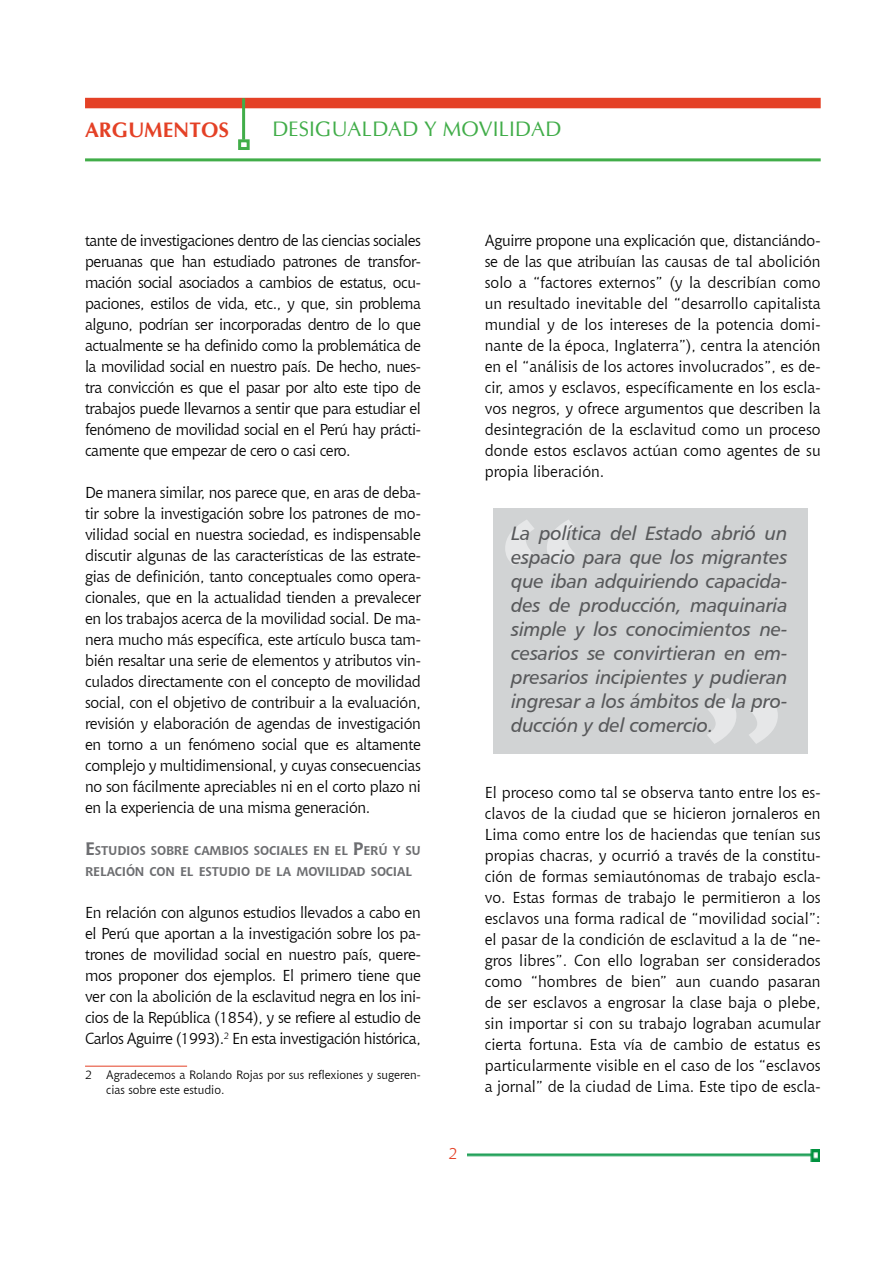
<style>
.page{position:relative;width:893px;height:1263px;background:#fff}
.page>*{position:absolute;margin:0;border:0;box-sizing:border-box;transform-origin:0 0}
.t1{font:229.95px "Chianti BT";color:#e6e7e8}
.t2{font:21px "CG Omega";color:#41ad49}
.t3{font:700 21px "CG Omega";color:#e44126}
.t4{font:19.5px/24px "Humanist 777 BT Italic B";letter-spacing:-.01em;color:#58595b;text-align:justify}
.t5{font:15.75px/21px "Chianti BT";letter-spacing:-.02em;color:#000;text-align:justify}
.t6{font:15.75px "Chianti BT";color:#e44126}
.t7{font:700 12.6px/21px "Chianti BT";letter-spacing:-.015em;color:#6d6e71}
.t8{font:12px/14.4px "Chianti BT";color:#000}
.s1{font-size:18px}
</style>
<div class="page">
<img style="left:467px;top:1150px;width:353px;height:12px">
<div style="left:85px;top:98px;width:736px;height:10px;background:#e44126"></div>
<hr style="left:242px;top:98px;width:3px;height:42px;background:#41ad49">
<div style="left:238px;top:139px;width:12px;height:11px;border:3px solid #41ad49"></div>
<hr style="left:85px;top:158px;width:736px;height:3px;background:#41ad49">
<hr style="left:85px;top:1066px;width:102px;height:1px;background:#e44126">
<div style="left:494px;top:508px;width:314px;height:246px;background:#d1d3d4"></div>
<svg style="left:505px;top:520px;width:71px;height:45px"></svg>
<svg style="left:707px;top:698px;width:71px;height:46px"></svg>
<h2 class="t3" style="left:85px;top:117px;width:146px">ARGUMENTOS</h2>
<h2 class="t2" style="left:272px;top:116px;width:291px">DESIGUALDAD Y MOVILIDAD</h2>
<p class="t5" style="left:85px;top:229px;width:337px">tante de investigaciones dentro de las ciencias sociales peruanas que han estudiado patrones de transfor&shy;mación social asociados a cambios de estatus, ocu&shy;paciones, estilos de vida, etc., y que, sin problema alguno, podrían ser incorporadas dentro de lo que actualmente se ha definido como la problemática de la movilidad social en nuestro país. De hecho, nues&shy;tra convicción es que el pasar por alto este tipo de trabajos puede llevarnos a sentir que para estudiar el fenómeno de movilidad social en el Perú hay prácti&shy;camente que empezar de cero o casi cero.</p>
<p class="t5" style="left:85px;top:481px;width:337px">De manera similar, nos parece que, en aras de deba&shy;tir sobre la investigación sobre los patrones de mo&shy;vilidad social en nuestra sociedad, es indispensable discutir algunas de las características de las estrate&shy;gias de definición, tanto conceptuales como opera&shy;cionales, que en la actualidad tienden a prevalecer en los trabajos acerca de la movilidad social. De ma&shy;nera mucho más específica, este artículo busca tam&shy;bién resaltar una serie de elementos y atributos vin&shy;culados directamente con el concepto de movilidad social, con el objetivo de contribuir a la evaluación, revisión y elaboración de agendas de investigación en torno a un fenómeno social que es altamente complejo y multidimensional, y cuyas consecuencias no son fácilmente apreciables ni en el corto plazo ni en la experiencia de una misma generación.</p>
<p class="t7" style="left:85px;top:839px;width:337px"><span class="s1">E</span>STUDIOS SOBRE CAMBIOS SOCIALES EN EL <span class="s1">P</span>ERÚ Y SU<br>RELACIÓN CON EL ESTUDIO DE LA MOVILIDAD SOCIAL</p>
<p class="t5" style="left:85px;top:901px;width:337px">En relación con algunos estudios llevados a cabo en el Perú que aportan a la investigación sobre los pa&shy;trones de movilidad social en nuestro país, quere&shy;mos proponer dos ejemplos. El primero tiene que ver con la abolición de la esclavitud negra en los ini&shy;cios de la República (1854), y se refiere al estudio de Carlos Aguirre (1993).<sup>2</sup> En esta investigación histórica,</p>
<p class="t8" style="left:106px;top:1067px;width:316px;text-indent:-21px">2 Agradecemos a Rolando Rojas por sus reflexiones y sugeren&shy;cias sobre este estudio.</p>
<p class="t6" style="left:448px;top:1142px;width:11px">2</p>
<p class="t5" style="left:485px;top:229px;width:337px">Aguirre propone una explicación que, distanciándo&shy;se de las que atribuían las causas de tal abolición solo a “factores externos” (y la describían como un resultado inevitable del “desarrollo capitalista mundial y de los intereses de la potencia domi&shy;nante de la época, Inglaterra”), centra la atención en el “análisis de los actores involucrados”, es de&shy;cir, amos y esclavos, específicamente en los escla&shy;vos negros, y ofrece argumentos que describen la desintegración de la esclavitud como un proceso donde estos esclavos actúan como agentes de su propia liberación.</p>
<h1 class="t1" style="left:485px;top:450px;width:111px">“</h1>
<p class="t4" style="left:511px;top:521px;width:278px">La política del Estado abrió un espacio para que los migrantes que iban adquiriendo capacida&shy;des de producción, maquinaria simple y los conocimientos ne&shy;cesarios se convirtieran en em&shy;presarios incipientes y pudieran ingresar a los ámbitos de la pro&shy;ducción y del comercio.</p>
<h1 class="t1" style="left:688px;top:629px;width:111px">”</h1>
<p class="t5" style="left:485px;top:782px;width:337px">El proceso como tal se observa tanto entre los es&shy;clavos de la ciudad que se hicieron jornaleros en Lima como entre los de haciendas que tenían sus propias chacras, y ocurrió a través de la constitu&shy;ción de formas semiautónomas de trabajo escla&shy;vo. Estas formas de trabajo le permitieron a los esclavos una forma radical de “movilidad social”: el pasar de la condición de esclavitud a la de “ne&shy;gros libres”. Con ello lograban ser considerados como “hombres de bien” aun cuando pasaran de ser esclavos a engrosar la clase baja o plebe, sin importar si con su trabajo lograban acumular cierta fortuna. Esta vía de cambio de estatus es particularmente visible en el caso de los “esclavos a jornal” de la ciudad de Lima. Este tipo de escla-</p>
</div>
